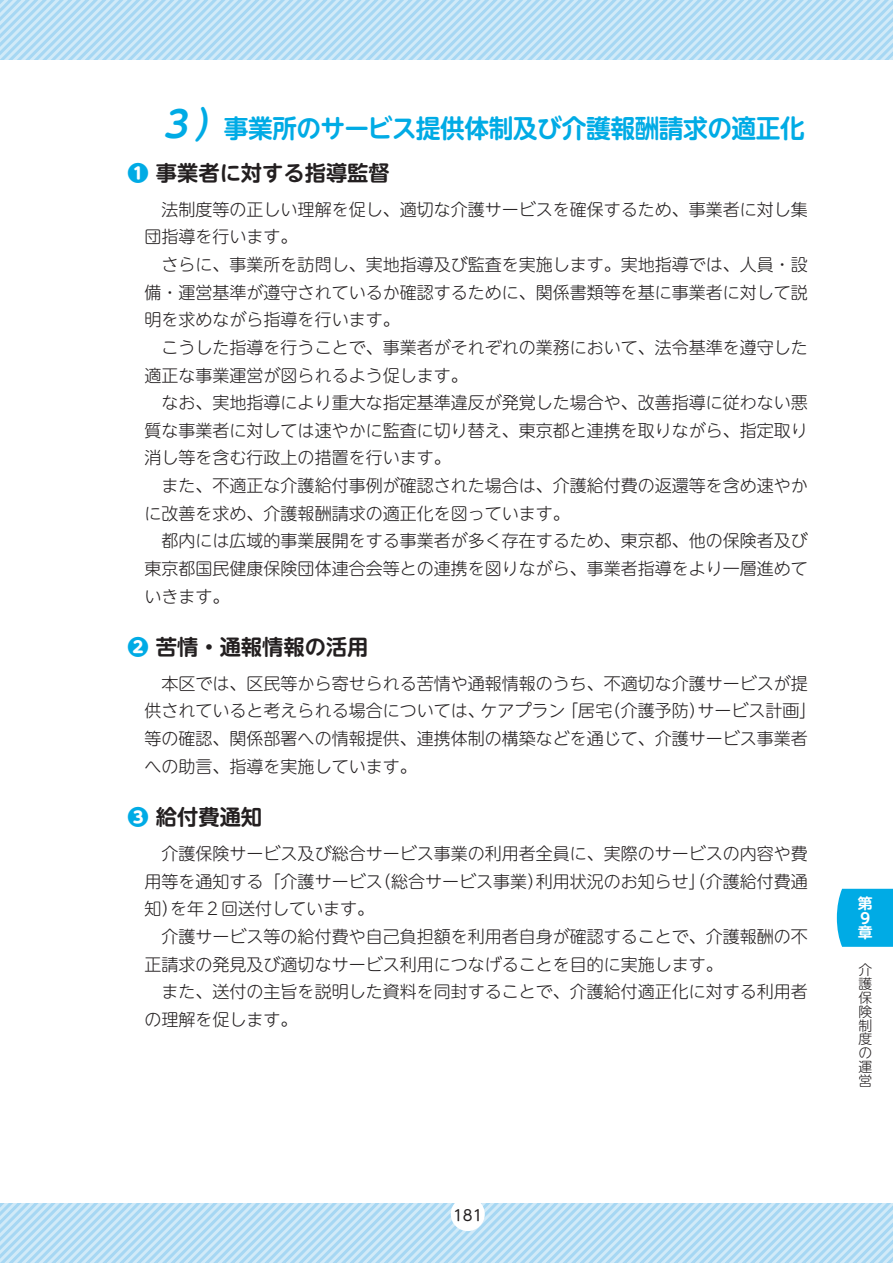
<style>
.page{position:relative;width:893px;height:1263px;background:#fff}
.page>*{position:absolute;margin:0;border:0;box-sizing:border-box;transform-origin:0 0}
.t1{font:700 25.5px "UD Shin M Go Pr 6 N De";letter-spacing:-.02em;color:#00abe5}
.t2{font:700 21.3px "UD Shin M Go Pr 6 N De";color:#231f20}
.t3{font:300 16.95px/27.6px "UD Shin M Go Pr 6 N";color:#231f20}
.t4{font:700 14.85px/14.9px "UD Shin M Go Pr 6 N De";color:#fff}
.t5{font:14.85px "UD Shin M Go Pr 6 N";color:#231f20}
.t6{font:300 13.8px/13.8px "UD Shin M Go Pr 6 N";color:#231f20;text-align:justify}
.s1{font-style:italic;font-size:36.15px}
.s2{font-family:"UD Shin M Go Pr 6 N";font-weight:800;color:#00abe5}
</style>
<div class="page">
<svg style="left:0;top:1203px;width:893px;height:60px;background:#bbe0f5"></svg>
<svg style="left:0;top:0;width:893px;height:60px;background:#bbe0f5"></svg>
<div style="left:451px;top:1197px;width:34px;height:34px;background:#fff;border-radius:50%"></div>
<div style="left:837px;top:889px;width:56px;height:58px;background:#00abe5"></div>
<h1 class="t1" style="left:157px;top:107px;width:649px"><span class="s1">３）</span>事業所のサービス提供体制及び介護報酬請求の適正化</h1>
<p class="t2" style="left:128px;top:155px;width:264px"><span class="s2">❶</span> 事業者に対する指導監督</p>
<p class="t3" style="left:145px;top:194px;width:665px">　法制度等の正しい理解を促し、適切な介護サービスを確保するため、事業者に対し集団指導を行います。<br>　さらに、事業所を訪問し、実地指導及び監査を実施します。実地指導では、人員・設備・運営基準が遵守されているか確認するために、関係書類等を基に事業者に対して説明を求めながら指導を行います。<br>　こうした指導を行うことで、事業者がそれぞれの業務において、法令基準を遵守した適正な事業運営が図られるよう促します。<br>　なお、実地指導により重大な指定基準違反が発覚した場合や、改善指導に従わない悪質な事業者に対しては速やかに監査に切り替え、東京都と連携を取りながら、指定取り消し等を含む行政上の措置を行います。<br>　また、不適正な介護給付事例が確認された場合は、介護給付費の返還等を含め速やかに改善を求め、介護報酬請求の適正化を図っています。<br>　都内には広域的事業展開をする事業者が多く存在するため、東京都、他の保険者及び東京都国民健康保険団体連合会等との連携を図りながら、事業者指導をより一層進めていきます。</p>
<p class="t2" style="left:128px;top:629px;width:242px"><span class="s2">❷</span> 苦情・通報情報の活用</p>
<p class="t3" style="left:145px;top:669px;width:673px">　本区では、区民等から寄せられる苦情や通報情報のうち、不適切な介護サービスが提供されていると考えられる場合については、ケアプラン「居宅（介護予防）サービス計画」等の確認、関係部署への情報提供、連携体制の構築などを通じて、介護サービス事業者への助言、指導を実施しています。</p>
<p class="t2" style="left:128px;top:799px;width:136px"><span class="s2">❸</span> 給付費通知</p>
<p class="t3" style="left:145px;top:839px;width:665px">　介護保険サービス及び総合サービス事業の利用者全員に、実際のサービスの内容や費用等を通知する「介護サービス（総合サービス事業）利用状況のお知らせ」（介護給付費通知）を年２回送付しています。<br>　介護サービス等の給付費や自己負担額を利用者自身が確認することで、介護報酬の不正請求の発見及び適切なサービス利用につなげることを目的に実施します。<br>　また、送付の主旨を説明した資料を同封することで、介護給付適正化に対する利用者の理解を促します。</p>
<p class="t5" style="left:453px;top:1203px;width:31px">181</p>
<p class="t4" style="left:858px;top:894px;width:16px">第<br>９章</p>
<p class="t6" style="left:858px;top:962px;width:15px">介護保険制度の運営</p>
</div>
